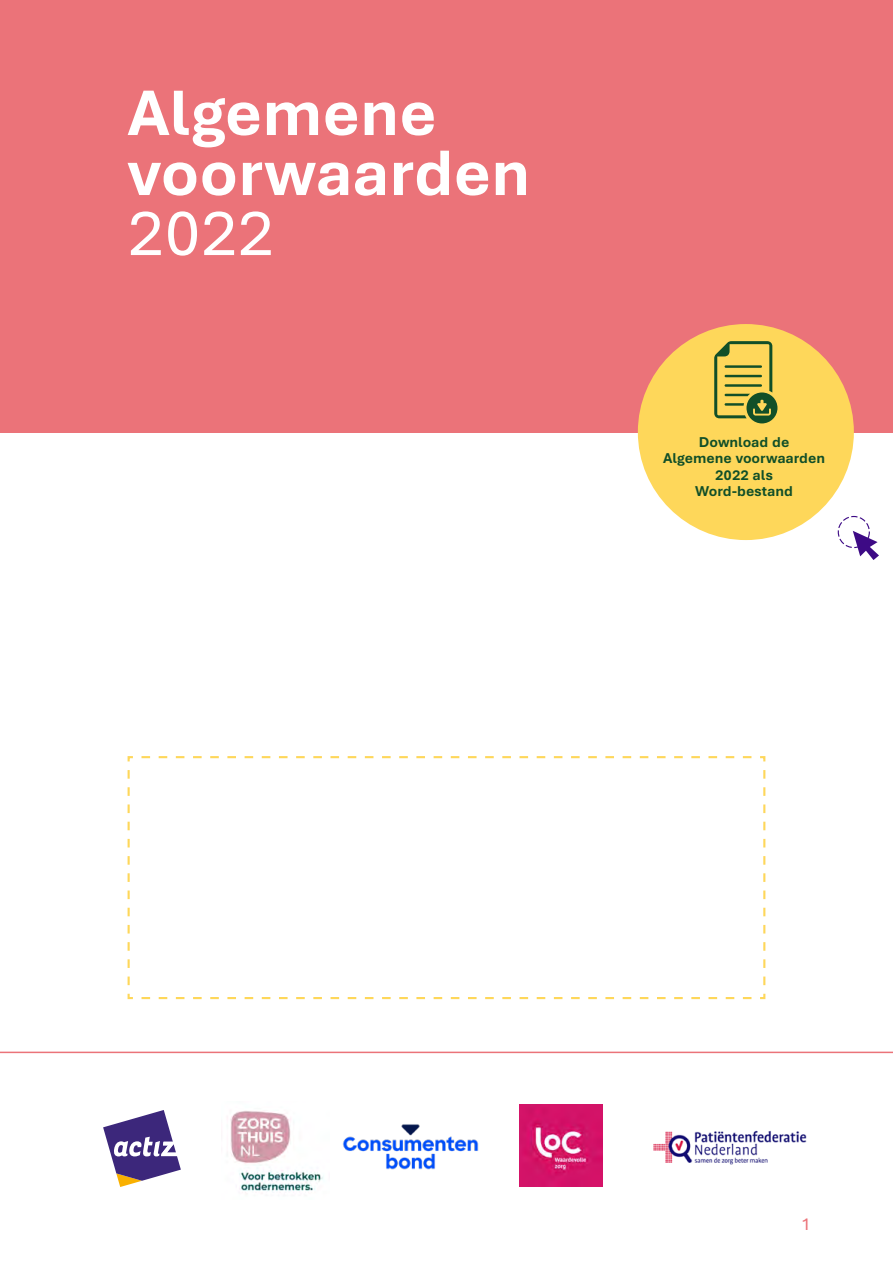
<style>
.page{position:relative;width:893px;height:1263px;background:#fff}
.page>*{position:absolute;margin:0;border:0;box-sizing:border-box;transform-origin:0 0}
.t1{font:700 67.5px/60px "Bierstadt";color:#fff}
.t2{font:18px "Bierstadt";color:#eb7379}
.platte_tekst{font:700 15px/16.5px "Bierstadt";color:#114f28;text-align:center}
.s1{font-weight:400}
</style>
<div class="page">
<div style="left:0;top:0;width:893px;height:432px;background:#eb7379"></div>
<div style="left:638px;top:324px;width:216px;height:216px;background:#fed75a;border-radius:50%"></div>
<svg style="left:714px;top:341px;width:63px;height:82px"></svg>
<img style="left:343px;top:1124px;width:136px;height:46px">
<img style="left:653px;top:1130px;width:154px;height:35px">
<img style="left:230px;top:1111px;width:94px;height:82px">
<img style="left:520px;top:1104px;width:82px;height:82px">
<svg style="left:103px;top:1110px;width:78px;height:77px"></svg>
<div style="left:838px;top:516px;width:32px;height:32px;border:1px dashed #3d0a85;border-radius:50%"></div>
<svg style="left:853px;top:531px;width:26px;height:29px"></svg>
<hr style="left:0;top:1052px;width:893px;height:1px;background:#eb7379">
<svg style="left:127px;top:756px;width:639px;height:244px"></svg>
<h1 class="t1" style="left:128px;top:84px;width:404px">Algemene voorwaarden<br><span class="s1">2022</span></h1>
<p class="platte_tekst" style="left:663px;top:434px;width:163px">Download de<br>Algemene voorwaarden<br>2022 als<br>Word-bestand</p>
<p class="t2" style="left:801px;top:1215px;width:11px">1</p>
</div>
